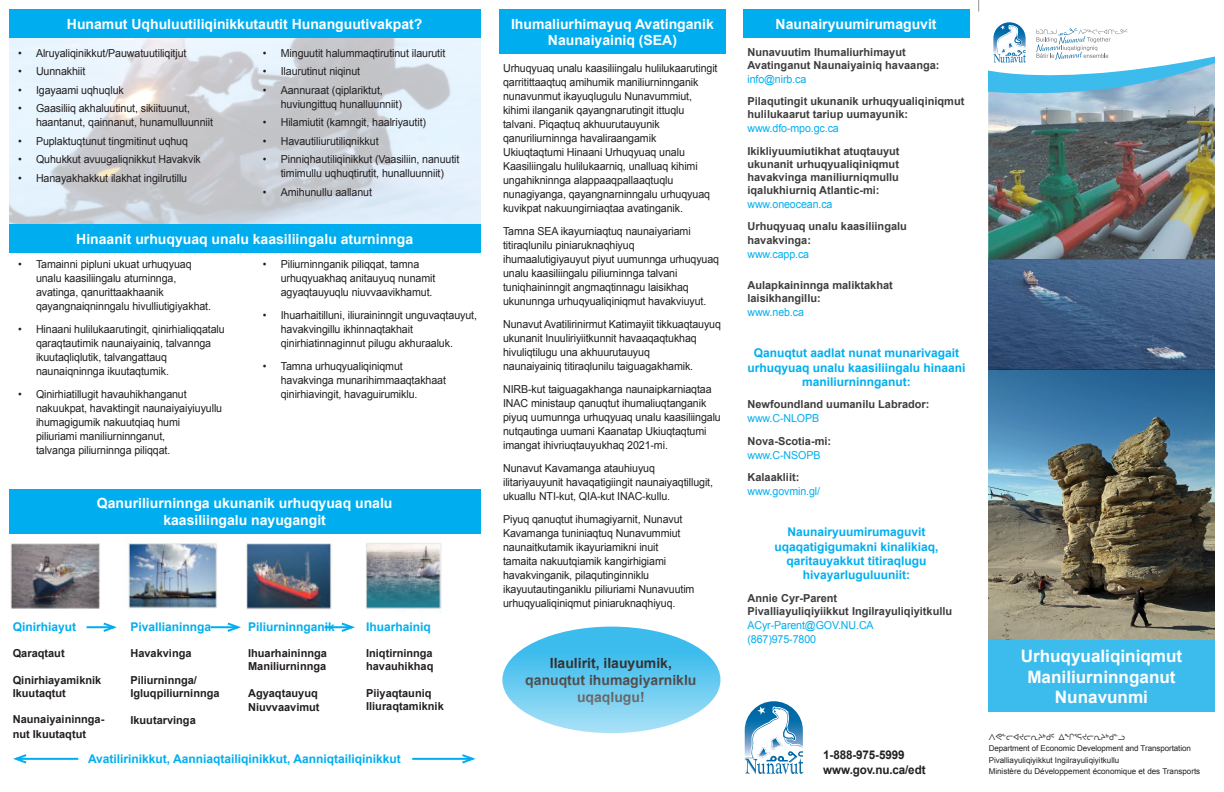
<style>
.page{position:relative;width:1224px;height:792px;background:#fff}
.page>*{position:absolute;margin:0;border:0;box-sizing:border-box;transform-origin:0 0}
.t1{font:700 17.1px/20.5px "Arial";color:#fff;text-align:center}
.Heading{font:700 14px/16.8px "Arial";color:#fff;text-align:center}
.t2{font:700 14px/16.8px "Arial";color:#231f20;text-align:center}
.Sub_heading{font:700 12px/14.4px "Arial";color:#00aeef;text-align:center}
.Text{font:700 12px/15px "Arial";letter-spacing:-.01em;color:#231f20}
.Text-2{font:11px/14px "Arial";letter-spacing:-.01em;color:#231f20}
.Tri_heading{font:700 11px/13.2px "Arial";color:#3e3e3f}
.t3{font:700 11px/13.2px "Arial";color:#231f20}
.Text-3{font:11px/14px "Arial";letter-spacing:-.01em;color:#00aeef}
.t4{font:8px "Arial";color:#231f20}
.t5{font:8px "Pigiarniq";color:#231f20}
</style>
<div class="page">
<img style="left:988px;top:94px;width:227px;height:547px">
<img style="left:10px;top:38px;width:470px;height:186px">
<div style="left:502px;top:627px;width:218px;height:106px;background:linear-gradient(to bottom,#27b5eb,#a4dff6);border-radius:50%"></div>
<svg style="left:744px;top:701px;width:60px;height:73px"></svg>
<img style="left:10px;top:542px;width:208px;height:67px">
<div style="left:9px;top:10px;width:472px;height:28px;background:#00aeef"></div>
<div style="left:499px;top:10px;width:227px;height:44px;background:#00aeef"></div>
<div style="left:743px;top:10px;width:226px;height:28px;background:#00aeef"></div>
<div style="left:9px;top:224px;width:472px;height:29px;background:#00aeef"></div>
<div style="left:9px;top:489px;width:472px;height:45px;background:#00aeef"></div>
<div style="left:988px;top:641px;width:227px;height:71px;background:#3cbced"></div>
<svg style="left:988px;top:22px;width:227px;height:72px"></svg>
<hr style="left:87px;top:626px;width:27px;height:2px;background:#00aeef">
<svg style="left:101px;top:622px;width:16px;height:10px"></svg>
<hr style="left:211px;top:626px;width:27px;height:2px;background:#00aeef">
<svg style="left:225px;top:622px;width:16px;height:10px"></svg>
<hr style="left:325px;top:626px;width:27px;height:2px;background:#00aeef">
<svg style="left:339px;top:622px;width:16px;height:10px"></svg>
<img style="left:366px;top:543px;width:76px;height:66px">
<hr style="left:412px;top:758px;width:61px;height:2px;background:#00aeef">
<svg style="left:460px;top:754px;width:16px;height:10px"></svg>
<hr style="left:16px;top:758px;width:62px;height:2px;background:#00aeef">
<svg style="left:13px;top:754px;width:16px;height:10px"></svg>
<img style="left:246px;top:543px;width:86px;height:66px">
<p class="Heading" style="left:67px;top:16px;width:357px">Hunamut Uqhuluutiliqinikkutautit Hunanguutivakpat?</p>
<p class="Heading" style="left:511px;top:16px;width:204px">Ihumaliurhimayuq Avatinganik<br>Naunaiyainiq (SEA)</p>
<p class="Heading" style="left:776px;top:16px;width:163px">Naunairyuumirumaguvit</p>
<p class="Tri_heading" style="left:747px;top:46px;width:194px">Nunavuutim Ihumaliurhimayut<br>Avatinganut Naunaiyainiq havaanga:</p>
<p class="Text-3" style="left:747px;top:72px;width:60px">info@nirb.ca</p>
<p class="Tri_heading" style="left:747px;top:95px;width:218px">Pilaqutingit ukunanik urhuqyualiqiniqmut hulilukaarut tariup uumayunik:</p>
<p class="Text-3" style="left:747px;top:122px;width:93px">www.dfo-mpo.gc.ca</p>
<p class="Tri_heading" style="left:747px;top:144px;width:154px;text-align:justify">Ikikliyuumiutikhat atuqtauyut ukunanit urhuqyualiqiniqmut havakvinga maniliurniqmullu iqalukhiurniq Atlantic-mi:</p>
<p class="Text-3" style="left:747px;top:197px;width:87px">www.oneocean.ca</p>
<p class="Tri_heading" style="left:747px;top:220px;width:161px">Urhuqyuaq unalu kaasiliingalu havakvinga:</p>
<p class="Text-3" style="left:747px;top:247px;width:63px">www.capp.ca</p>
<p class="Tri_heading" style="left:747px;top:279px;width:147px">Aulapkaininnga maliktakhat laisikhangillu:</p>
<p class="Text-3" style="left:747px;top:305px;width:58px">www.neb.ca</p>
<p class="Sub_heading" style="left:748px;top:346px;width:220px">Qanuqtut aadlat nunat munarivagait urhuqyuaq unalu kaasiliingalu hinaani maniliurninnganut:</p>
<p class="Tri_heading" style="left:747px;top:398px;width:184px">Newfoundland uumanilu Labrador:</p>
<p class="Text-3" style="left:747px;top:412px;width:73px">www.C-NLOPB</p>
<p class="Tri_heading" style="left:747px;top:434px;width:85px">Nova-Scotia-mi:</p>
<p class="Text-3" style="left:747px;top:448px;width:75px">www.C-NSOPB</p>
<p class="Tri_heading" style="left:747px;top:471px;width:53px">Kalaakliit:</p>
<p class="Text-3" style="left:747px;top:484px;width:74px">www.govmin.gl/</p>
<p class="Sub_heading" style="left:775px;top:525px;width:166px">Naunairyuumirumaguvit uqaqatigigumakni kinalikiaq, qaritauyakkut titiraqlugu hivayarluguluuniit:</p>
<p class="Tri_heading" style="left:747px;top:591px;width:206px">Annie Cyr-Parent<br>Pivalliayuliqiyiikkut Ingilrayuliqiyitkullu</p>
<p class="Text-3" style="left:747px;top:618px;width:128px">ACyr-Parent@GOV.NU.CA (867)975-7800</p>
<p class="Text-2" style="left:18px;top:46px;width:170px">• Alruyaliqinikkut/Pauwatuutiliqitjut</p>
<p class="Text-2" style="left:18px;top:64px;width:69px">• Uunnakhiit</p>
<p class="Text-2" style="left:18px;top:83px;width:107px">• Igayaami uqhuqluk</p>
<p class="Text-2" style="left:36px;top:101px;width:179px;text-indent:-18px">• Gaasiliiq akhaluutinut, sikiituunut, haantanut, qainnanut, hunamulluunniit</p>
<p class="Text-2" style="left:18px;top:134px;width:172px">• Puplaktuqtunut tingmitinut uqhuq</p>
<p class="Text-2" style="left:18px;top:152px;width:185px">• Quhukkut avuugaliqnikkut Havakvik</p>
<p class="Text-2" style="left:18px;top:171px;width:171px">• Hanayakhakkut ilakhat ingilrutillu</p>
<p class="Text-2" style="left:263px;top:46px;width:184px">• Minguutit halummaqtirutinut ilaurutit</p>
<p class="Text-2" style="left:263px;top:64px;width:99px">• Ilaurutinut niqinut</p>
<p class="Text-2" style="left:281px;top:83px;width:123px;text-indent:-18px">• Aannuraat (qiplariktut, huviungittuq hunalluunniit)</p>
<p class="Text-2" style="left:263px;top:115px;width:165px">• Hilamiutit (kamngit, haalriyautit)</p>
<p class="Text-2" style="left:263px;top:134px;width:117px">• Havautiliurutiliqnikkut</p>
<p class="Text-2" style="left:263px;top:152px;width:198px;text-align:center">• Pinniqhautiliqinikkut (Vaasiliin, nanuutit timimullu uqhuqtirutit, hunalluunniit)</p>
<p class="Text-2" style="left:263px;top:185px;width:111px">• Amihunullu aallanut</p>
<p class="Text-2" style="left:503px;top:62px;width:216px">Urhuqyuaq unalu kaasiliingalu hulilukaarutingit qarritittaaqtuq amihumik maniliurninnganik nunavunmut ikayuqlugulu Nunavummiut, kihimi ilanganik qayangnarutingit ittuqlu talvani. Piqaqtuq akhuurutauyunik qanuriliurninnga havaliraangamik Ukiuqtaqtumi Hinaani Urhuqyuaq unalu Kaasiliingalu hulilukaarniq, unalluaq kihimi ungahikninnga alappaaqpallaaqtuqlu nunagiyanga, qayangnarninngalu urhuqyuaq kuvikpat nakuungirniaqtaa avatinganik.</p>
<p class="Text-2" style="left:503px;top:225px;width:218px">Tamna SEA ikayurniaqtuq naunaiyariami titiraqlunilu piniaruknaqhiyuq ihumaalutigiyauyut piyut uumunnga urhuqyuaq unalu kaasiliingalu piliurninnga talvani tuniqhaininngit angmaqtinnagu laisikhaq ukununnga urhuqyualiqiniqmut havakviuyut.</p>
<p class="Text-2" style="left:503px;top:318px;width:219px">Nunavut Avatilirinirmut Katimayiit tikkuaqtauyuq ukunanit Inuuliriyiitkunnit havaaqaqtukhaq hivuliqtilugu una akhuurutauyuq<br>naunaiyainiq titiraqlunilu taiguagakhamik.</p>
<p class="Text-2" style="left:503px;top:383px;width:219px">NIRB-kut taiguagakhanga naunaipkarniaqtaa INAC ministaup qanuqtut ihumaliuqtanganik piyuq uumunnga urhuqyuaq unalu kaasiliingalu nutqautinga uumani Kaanatap Ukiuqtaqtumi imangat ihivriuqtauyukhaq 2021-mi.</p>
<p class="Text-2" style="left:503px;top:462px;width:212px">Nunavut Kavamanga atauhiuyuq ilitariyauyunit havaqatigiingit naunaiyaqtillugit, ukuallu NTI-kut, QIA-kut INAC-kullu.</p>
<p class="Text-2" style="left:503px;top:513px;width:193px">Piyuq qanuqtut ihumagiyarnit, Nunavut Kavamanga tuniniaqtuq Nunavummiut naunaitkutamik ikayuriamikni inuit tamaita nakuutqiamik kangirhigiami havakvinganik, pilaqutinginniklu ikayuutautinganiklu piliuriami Nunavuutim urhuqyualiqiniqmut piniaruknaqhiyuq.</p>
<p class="Heading" style="left:76px;top:231px;width:338px">Hinaanit urhuqyuaq unalu kaasiliingalu aturninnga</p>
<p class="Text-2" style="left:36px;top:258px;width:177px;text-indent:-18px">• Tamainni pipluni ukuat urhuqyuaq unalu kaasiliingalu aturninnga, avatinga, qanurittaakhaanik qayangnaiqninngalu hivulliutigiyakhat.</p>
<p class="Text-2" style="left:36px;top:323px;width:190px;text-indent:-18px">• Hinaani hulilukaarutingit, qinirhialiqqatalu qaraqtautimik naunaiyainiq, talvannga ikuutaqliqlutik, talvangattauq naunaiqninnga ikuutaqtumik.</p>
<p class="Text-2" style="left:36px;top:388px;width:188px;text-indent:-18px">• Qinirhiatillugit havauhikhanganut nakuukpat, havaktingit naunaiyaiyiuyullu ihumagigumik nakuutqiaq humi piliuriami maniliurninnganut,<br>talvanga piliurninnga piliqqat.</p>
<p class="Text-2" style="left:281px;top:258px;width:156px;text-indent:-18px">• Piliurninnganik piliqqat, tamna urhuqyuakhaq anitauyuq nunamit agyaqtauyuqlu niuvvaavikhamut.</p>
<p class="Text-2" style="left:281px;top:309px;width:198px;text-indent:-18px">• Ihuarhaitilluni, iliuraininngit unguvaqtauyut, havakvingillu ikhinnaqtakhait qinirhiatinnaginnut pilugu akhuraaluk.</p>
<p class="Text-2" style="left:281px;top:360px;width:167px;text-indent:-18px">• Tamna urhuqyualiqiniqmut havakvinga munarihimmaaqtakhaat qinirhiavingit, havaguirumiklu.</p>
<p class="Heading" style="left:97px;top:495px;width:297px">Qanuriliurninnga ukunanik urhuqyuaq unalu kaasiliingalu nayugangit</p>
<p class="Sub_heading" style="left:13px;top:620px;width:65px">Qinirhiayut</p>
<p class="t3" style="left:13px;top:647px;width:53px">Qaraqtaut</p>
<p class="t3" style="left:13px;top:674px;width:90px">Qinirhiayamiknik<br>Ikuutaqtut</p>
<p class="t3" style="left:13px;top:713px;width:93px;line-height:14.4px">Naunaiyaininnga&shy;nut Ikuutaqtut</p>
<p class="Sub_heading" style="left:130px;top:620px;width:82px">Pivallianinnga</p>
<p class="t3" style="left:130px;top:647px;width:63px">Havakvinga</p>
<p class="t3" style="left:130px;top:674px;width:91px">Piliurninnga/<br>Igluqpiliurninnga</p>
<p class="t3" style="left:130px;top:714px;width:67px">Ikuutarvinga</p>
<p class="Sub_heading" style="left:248px;top:620px;width:88px">Piliurninnganik</p>
<p class="t3" style="left:248px;top:647px;width:80px">Ihuarhaininnga<br>Maniliurninnga</p>
<p class="t3" style="left:248px;top:686px;width:73px;line-height:14.4px">Agyaqtauyuq<br>Niuvvaavimut</p>
<p class="Sub_heading" style="left:366px;top:620px;width:66px">Ihuarhainiq</p>
<p class="t3" style="left:366px;top:647px;width:69px">Iniqtirninnga havauhikhaq</p>
<p class="t3" style="left:366px;top:687px;width:79px">Piiyaqtauniq<br>Iliuraqtamiknik</p>
<p class="t2" style="left:525px;top:655px;width:173px">Ilaulirit, ilauyumik, qanuqtut ihumagiyarniklu uqaqlugu!</p>
<p class="Sub_heading" style="left:88px;top:751px;width:314px">Avatilirinikkut, Aanniaqtailiqinikkut, Aanniqtailiqinikkut</p>
<p class="Text" style="left:823px;top:748px;width:104px">1-888-975-5999 www.gov.nu.ca/edt</p>
<p class="t1" style="left:1021px;top:646px;width:163px">Urhuqyualiqiniqmut<br>Maniliurninnganut<br>Nunavunmi</p>
<p class="t5" style="left:989px;top:732px;width:138px">ᐱᕙᓪᓕᐊᔪᓕᕆᔨᒃᑯᑦ ᐃᖏᕐᕋᔪᓕᕆᔨᒃᑯᓪᓗ</p>
<p class="t4" style="left:989px;top:743px;width:204px">Department of Economic Development and Transportation</p>
<p class="t4" style="left:989px;top:755px;width:132px">Pivalliayuliqiyikkut Ingilrayuliqiyitkullu</p>
<p class="t4" style="left:989px;top:766px;width:213px">Ministère du Développement économique et des Transports</p>
</div>
